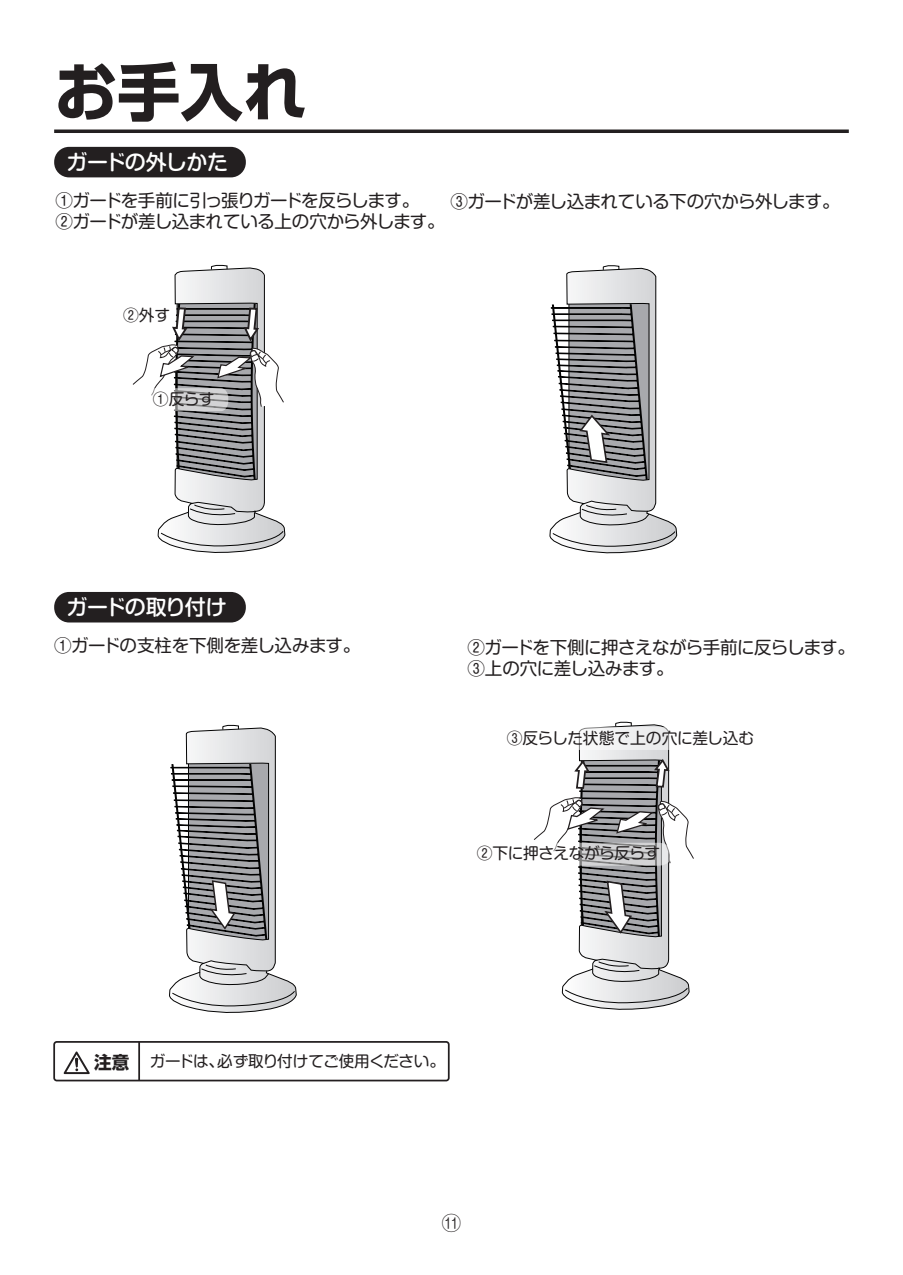
<style>
.page{position:relative;width:903px;height:1275px;background:#fff}
.page>*{position:absolute;margin:0;border:0;box-sizing:border-box;transform-origin:0 0}
.t1{font:700 63px "Shin Go Pro";color:#231f20}
.t2{font:500 21px "Shin M Go Pro";letter-spacing:-.035em;color:#fff}
.t3{font:17.5px/21px "Shin M Go Pro";letter-spacing:-.03em;color:#231f20}
.t4{font:15.75px "Shin M Go Pro";letter-spacing:-.03em;color:#231f20}
.t5{font:15.75px "Shin M Go Pro";letter-spacing:-.01em;color:#231f20}
.t6{font:15.58px "Shin M Go Pro";letter-spacing:-.03em;color:#231f20}
.s1{font-family:"Shin Go Pro";font-weight:700;font-size:17.68px}
</style>
<div class="page">
<div style="left:53px;top:1041px;width:397px;height:40px;border:2px solid #231f20;border-radius:3px"></div>
<svg style="left:64px;top:1051px;width:26px;height:23px"></svg>
<hr style="left:138px;top:1042px;width:2px;height:38px;background:#231f20">
<div style="left:54px;top:592px;width:192px;height:30px;background:#231f20;border-radius:15px"></div>
<svg style="left:169px;top:724px;width:128px;height:289px"></svg>
<svg style="left:533px;top:721px;width:161px;height:289px"></svg>
<div style="left:54px;top:147px;width:192px;height:30px;background:#231f20;border-radius:15px"></div>
<svg style="left:132px;top:264px;width:154px;height:289px"></svg>
<svg style="left:549px;top:265px;width:128px;height:288px"></svg>
<hr style="left:54px;top:130px;width:795px;height:3px;background:#231f20">
<h1 class="t1" style="left:54px;top:42px;width:254px">お手入れ</h1>
<p class="t2" style="left:67px;top:145px;width:163px">ガードの外しかた</p>
<p class="t3" style="left:56px;top:188px;width:391px">①ガードを手前に引っ張りガードを反らします。<br>②ガードが差し込まれている上の穴から外します。</p>
<p class="t3" style="left:450px;top:189px;width:391px">③ガードが差し込まれている下の穴から外します。</p>
<p class="t4" style="left:123px;top:302px;width:49px">②外す</p>
<p class="t4" style="left:153px;top:387px;width:63px">①反らす</p>
<p class="t2" style="left:67px;top:590px;width:162px">ガードの取り付け</p>
<p class="t3" style="left:54px;top:633px;width:308px">①ガードの支柱を下側を差し込みます。</p>
<p class="t3" style="left:467px;top:634px;width:389px">②ガードを下側に押さえながら手前に反らします。<br>③上の穴に差し込みます。</p>
<p class="t5" style="left:507px;top:725px;width:249px">③反らした状態で上の穴に差し込む</p>
<p class="t4" style="left:477px;top:841px;width:185px">②下に押さえながら反らす</p>
<p class="t6" style="left:94px;top:1048px;width:352px"><span class="s1">注意</span> ガードは、必ず取り付けてご使用ください。</p>
</div>
